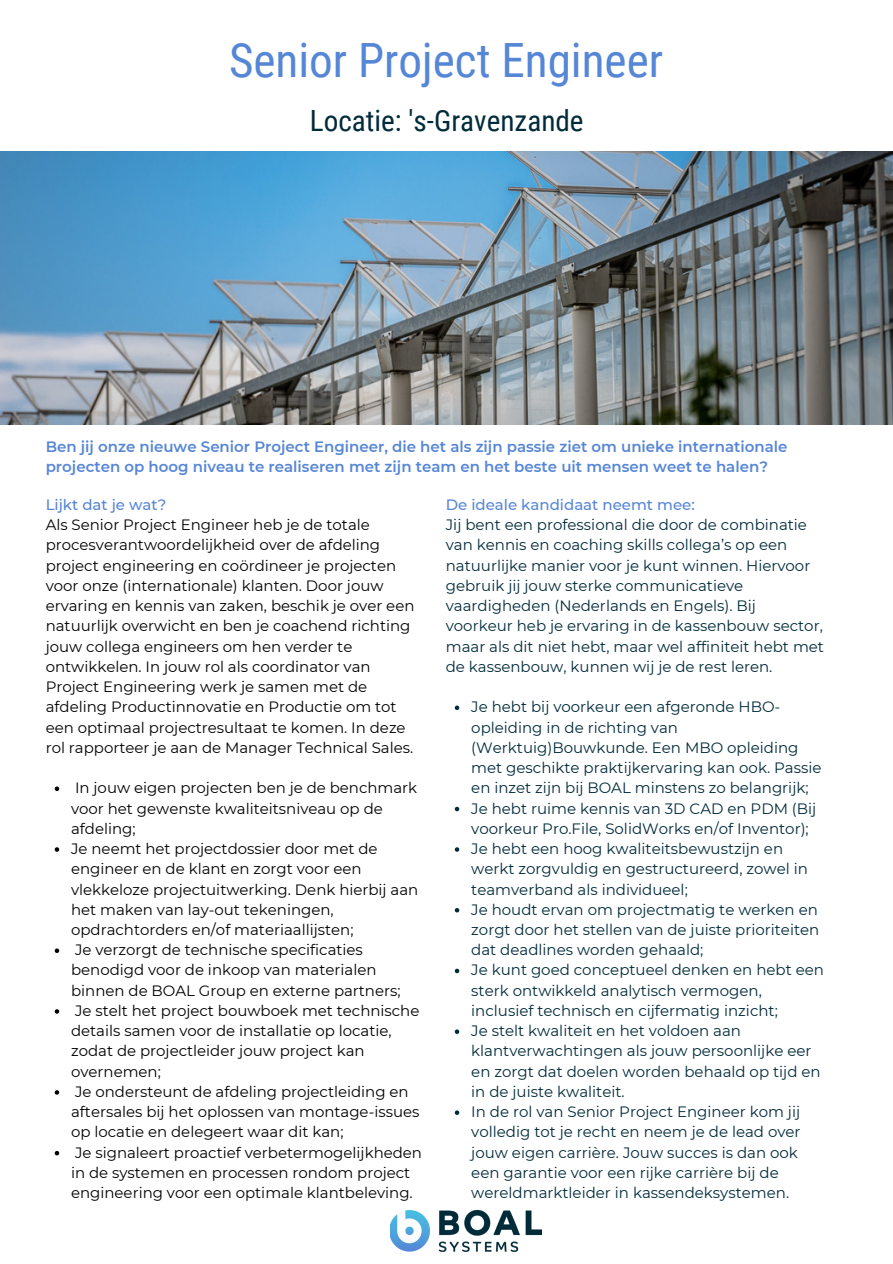
<style>
.page{position:relative;width:893px;height:1264px;background:#fff}
.page>*{position:absolute;margin:0;border:0;box-sizing:border-box;transform-origin:0 0}
.t1{font:47.25px "Roboto Condensed";color:#5686d6}
.t2{font:29.25px "Roboto Condensed";color:#022b3a}
.t3{font:15px/20.2px "Montserrat";color:#022b3a}
.t4{font:15px/20.2px "Montserrat";color:#000}
.t5{font:600 15px/20.2px "Montserrat";color:#5686d6}
.t6{font:500 15px "Montserrat";color:#5686d6}
</style>
<div class="page">
<img style="left:390px;top:1210px;width:152px;height:41px">
<svg style="left:55px;top:786px;width:4px;height:5px"></svg>
<svg style="left:55px;top:847px;width:4px;height:4px"></svg>
<svg style="left:55px;top:948px;width:4px;height:5px"></svg>
<svg style="left:55px;top:1009px;width:4px;height:4px"></svg>
<svg style="left:55px;top:1090px;width:4px;height:4px"></svg>
<svg style="left:55px;top:1151px;width:4px;height:4px"></svg>
<svg style="left:455px;top:705px;width:4px;height:5px"></svg>
<svg style="left:455px;top:806px;width:4px;height:5px"></svg>
<svg style="left:455px;top:847px;width:4px;height:4px"></svg>
<svg style="left:455px;top:908px;width:4px;height:4px"></svg>
<svg style="left:455px;top:968px;width:4px;height:5px"></svg>
<svg style="left:455px;top:1029px;width:4px;height:4px"></svg>
<svg style="left:455px;top:1110px;width:4px;height:4px"></svg>
<img style="left:1px;top:152px;width:891px;height:273px">
<h1 class="t1" style="left:229px;top:33px;width:435px">Senior Project Engineer</h1>
<h2 class="t2" style="left:310px;top:104px;width:275px">Locatie: 's-Gravenzande</h2>
<p class="t5" style="left:46px;top:436px;width:743px">Ben jij onze nieuwe Senior Project Engineer, die het als zijn passie ziet om unieke internationale projecten op hoog niveau te realiseren met zijn team en het beste uit mensen weet te halen?</p>
<p class="t6" style="left:46px;top:495px;width:122px">Lijkt dat je wat?</p>
<p class="t4" style="left:46px;top:514px;width:370px">Als Senior Project Engineer heb je de totale procesverantwoordelijkheid over de afdeling project engineering en coördineer je projecten voor onze (internationale) klanten. Door jouw ervaring en kennis van zaken, beschik je over een natuurlijk overwicht en ben je coachend richting jouw collega engineers om hen verder te ontwikkelen. In jouw rol als coordinator van Project Engineering werk je samen met de afdeling Productinnovatie en Productie om tot een optimaal projectresultaat te komen. In deze rol rapporteer je aan de Manager Technical Sales.</p>
<p class="t4" style="left:71px;top:777px;width:352px">In jouw eigen projecten ben je de benchmark voor het gewenste kwaliteitsniveau op de afdeling;<br>Je neemt het projectdossier door met de engineer en de klant en zorgt voor een vlekkeloze projectuitwerking. Denk hierbij aan het maken van lay-out tekeningen, opdrachtorders en/of materiaallijsten;<br>Je verzorgt de technische specificaties benodigd voor de inkoop van materialen binnen de BOAL Group en externe partners;<br>Je stelt het project bouwboek met technische details samen voor de installatie op locatie, zodat de projectleider jouw project kan overnemen;<br>Je ondersteunt de afdeling projectleiding en aftersales bij het oplossen van montage-issues op locatie en delegeert waar dit kan;<br>Je signaleert proactief verbetermogelijkheden in de systemen en processen rondom project engineering voor een optimale klantbeleving.</p>
<p class="t6" style="left:446px;top:495px;width:250px">De ideale kandidaat neemt mee:</p>
<p class="t3" style="left:446px;top:514px;width:380px">Jij bent een professional die door de combinatie van kennis en coaching skills collega’s op een natuurlijke manier voor je kunt winnen. Hiervoor gebruik jij jouw sterke communicatieve vaardigheden (Nederlands en Engels). Bij voorkeur heb je ervaring in de kassenbouw sector, maar als dit niet hebt, maar wel affiniteit hebt met de kassenbouw, kunnen wij je de rest leren.</p>
<p class="t3" style="left:471px;top:696px;width:354px">Je hebt bij voorkeur een afgeronde HBO&shy;opleiding in de richting van (Werktuig)Bouwkunde. Een MBO opleiding met geschikte praktijkervaring kan ook. Passie en inzet zijn bij BOAL minstens zo belangrijk; Je hebt ruime kennis van 3D CAD en PDM (Bij voorkeur Pro.File, SolidWorks en/of Inventor); Je hebt een hoog kwaliteitsbewustzijn en werkt zorgvuldig en gestructureerd, zowel in teamverband als individueel;<br>Je houdt ervan om projectmatig te werken en zorgt door het stellen van de juiste prioriteiten dat deadlines worden gehaald;<br>Je kunt goed conceptueel denken en hebt een sterk ontwikkeld analytisch vermogen, inclusief technisch en cijfermatig inzicht;<br>Je stelt kwaliteit en het voldoen aan klantverwachtingen als jouw persoonlijke eer en zorgt dat doelen worden behaald op tijd en in de juiste kwaliteit.<br>In de rol van Senior Project Engineer kom jij volledig tot je recht en neem je de lead over jouw eigen carrière. Jouw succes is dan ook een garantie voor een rijke carrière bij de wereldmarktleider in kassendeksystemen.</p>
</div>
